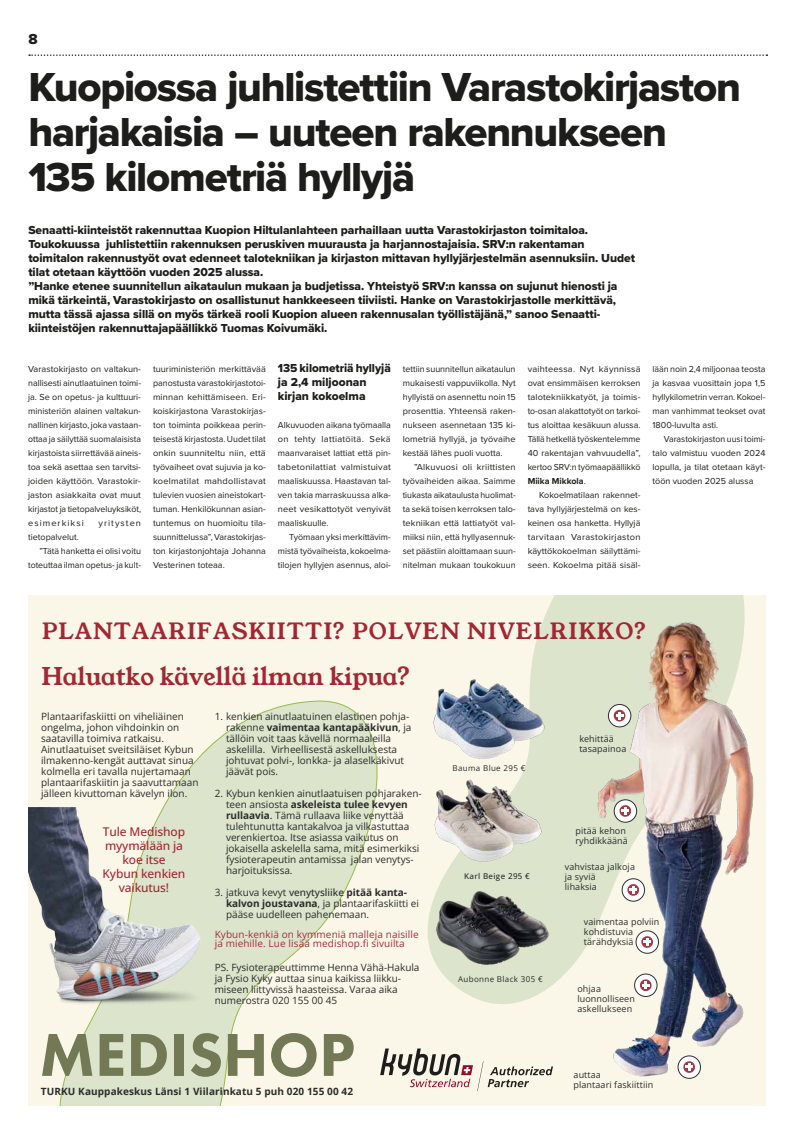
<style>
.page{position:relative;width:794px;height:1134px;background:#fff}
.page>*{position:absolute;margin:0;border:0;box-sizing:border-box;transform-origin:0 0}
.t1{font:42px/45px "Proxima Nova Extrabld";letter-spacing:-.03em;color:#1d1d1b}
.t2{font:24px "Young Serif";letter-spacing:-.01em;color:#a22732}
.t3{font:22px "Young Serif";letter-spacing:.045em;color:#a22732}
.t4{font:15px "Proxima Nova Extrabld";color:#1d1d1b}
.t5{font:12px/14px "Proxima Nova Extrabld";letter-spacing:-.005em;color:#1d1d1b}
.t6{font:500 12px/14px "Open Sans";letter-spacing:-.01em;color:#a22732;text-align:center}
.t7{font:10px/11px "Open Sans";color:#292c2c}
.t8{font:10px/9px "Open Sans";letter-spacing:.01em;color:#a22e3d}
.t9{font:700 10px "Open Sans";letter-spacing:.01em;color:#292c2c}
.t10{font:9px/14px "Proxima Nova";color:#1d1d1b;text-align:justify}
.t11{font:9px/10px "Open Sans";letter-spacing:.01em;color:#292c2c}
.t12{font:9px "Proxima Nova";letter-spacing:.11em;color:#1d1d1b}
.t13{font:8px "Open Sans";letter-spacing:.045em;color:#292c2c}
.t14{font:500 8px "Open Sans";letter-spacing:.045em;color:#292c2c}
.s1{font-weight:700}
.s2{font-weight:500}
</style>
<div class="page">
<svg style="left:29px;top:54px;width:738px;height:2px"></svg>
<div style="left:28px;top:596px;width:737px;height:510px;background:#fbf7e8"></div>
<svg style="left:392px;top:1048px;width:140px;height:43px"></svg>
<svg style="left:444px;top:975px;width:88px;height:29px;fill:#dce4cb"></svg>
<svg style="left:59px;top:700px;width:333px;height:406px"></svg>
<img style="left:427px;top:867px;width:105px;height:108px">
<img style="left:28px;top:807px;width:173px;height:198px">
<img style="left:532px;top:596px;width:222px;height:483px">
<img style="left:433px;top:631px;width:146px;height:139px">
<svg style="left:608px;top:704px;width:23px;height:23px"></svg>
<div style="left:608px;top:704px;width:23px;height:23px;border:1px solid #2c2f30;border-radius:50%"></div>
<svg style="left:613px;top:709px;width:13px;height:13px"></svg>
<div style="left:678px;top:1056px;width:22px;height:22px;background:#fff;border-radius:50%"></div>
<div style="left:678px;top:1056px;width:22px;height:22px;border:1px solid #2c2f30;border-radius:50%"></div>
<svg style="left:683px;top:1061px;width:12px;height:12px"></svg>
<div style="left:622px;top:879px;width:22px;height:22px;background:#fff;border-radius:50%"></div>
<div style="left:622px;top:879px;width:22px;height:22px;border:1px solid #2c2f30;border-radius:50%"></div>
<svg style="left:627px;top:884px;width:13px;height:12px"></svg>
<div style="left:636px;top:931px;width:22px;height:22px;background:#fff;border-radius:50%"></div>
<div style="left:636px;top:931px;width:22px;height:22px;border:1px solid #2c2f30;border-radius:50%"></div>
<svg style="left:641px;top:936px;width:12px;height:12px"></svg>
<svg style="left:614px;top:800px;width:22px;height:22px"></svg>
<div style="left:614px;top:800px;width:23px;height:22px;border:1px solid #2c2f30;border-radius:50%"></div>
<svg style="left:618px;top:804px;width:14px;height:13px"></svg>
<svg style="left:634px;top:974px;width:23px;height:22px"></svg>
<div style="left:634px;top:974px;width:23px;height:22px;border:1px solid #2c2f30;border-radius:50%"></div>
<svg style="left:639px;top:978px;width:13px;height:14px"></svg>
<svg style="left:42px;top:1034px;width:50px;height:42px"></svg>
<svg style="left:100px;top:1034px;width:23px;height:42px"></svg>
<svg style="left:131px;top:1034px;width:36px;height:42px"></svg>
<div style="left:174px;top:1034px;width:10px;height:42px;background:#737855"></div>
<svg style="left:191px;top:1033px;width:30px;height:44px"></svg>
<svg style="left:228px;top:1034px;width:36px;height:42px"></svg>
<svg style="left:271px;top:1033px;width:46px;height:44px"></svg>
<svg style="left:324px;top:1034px;width:30px;height:42px"></svg>
<img style="left:433px;top:745px;width:129px;height:122px">
<h3 class="t4" style="left:28px;top:28px;width:11px">8</h3>
<h1 class="t1" style="left:28px;top:64px;width:714px">Kuopiossa juhlistettiin Varastokirjaston harjakaisia – uuteen rakennukseen<br>135 kilometriä hyllyjä</h1>
<p class="t5" style="left:28px;top:223px;width:608px">Senaatti-kiinteistöt rakennuttaa Kuopion Hiltulanlahteen parhaillaan uutta Varastokirjaston toimitaloa.<br>Toukokuussa juhlistettiin rakennuksen peruskiven muurausta ja harjannostajaisia. SRV:n rakentaman toimitalon rakennustyöt ovat edenneet talotekniikan ja kirjaston mittavan hyllyjärjestelmän asennuksiin. Uudet tilat otetaan käyttöön vuoden 2025 alussa.<br>”Hanke etenee suunnitellun aikataulun mukaan ja budjetissa. Yhteistyö SRV:n kanssa on sujunut hienosti ja mikä tärkeintä, Varastokirjasto on osallistunut hankkeeseen tiiviisti. Hanke on Varastokirjastolle merkittävä, mutta tässä ajassa sillä on myös tärkeä rooli Kuopion alueen rakennusalan työllistäjänä,” sanoo Senaatti&shy;kiinteistöjen rakennuttajapäällikkö Tuomas Koivumäki.</p>
<p class="t10" style="left:28px;top:362px;width:114px">Varastokirjasto on valtakun&shy;nallisesti ainutlaatuinen toimi&shy;ja. Se on opetus- ja kulttuuri&shy;ministeriön alainen valtakun&shy;nallinen kirjasto, joka vastaan&shy;ottaa ja säilyttää suomalaisista kirjastoista siirrettävää aineis&shy;toa sekä asettaa sen tarvitsi&shy;joiden käyttöön. Varastokir&shy;jaston asiakkaita ovat muut kirjastot ja tietopalveluyksiköt, esimerkiksi</p>
<p class="t12" style="left:98px;top:516px;width:44px">yritysten</p>
<p class="t10" style="left:28px;top:530px;width:52px">tietopalvelut.</p>
<p class="t10" style="left:39px;top:544px;width:103px">”Tätä hanketta ei olisi voitu</p>
<p class="t10" style="left:28px;top:558px;width:114px">toteuttaa ilman opetus- ja kult-</p>
<p class="t10" style="left:153px;top:362px;width:114px">tuuriministeriön merkittävää panostusta varastokirjastotoi&shy;minnan kehittämiseen. Eri&shy;koiskirjastona Varastokirjas&shy;ton toiminta poikkeaa perin&shy;teisestä kirjastosta. Uudet tilat onkin suunniteltu niin, että työvaiheet ovat sujuvia ja ko&shy;koelmatilat mahdollistavat tulevien vuosien aineistokart&shy;tuman. Henkilökunnan asian&shy;tuntemus on huomioitu tila&shy;suunnittelussa”, Varastokirjas&shy;ton kirjastonjohtaja Johanna Vesterinen toteaa.</p>
<h3 class="t5" style="left:278px;top:361px;width:114px">135 kilometriä hyllyjä ja 2,4 miljoonan kirjan kokoelma</h3>
<p class="t10" style="left:278px;top:418px;width:114px">Alkuvuoden aikana työmaalla on tehty lattiatöitä. Sekä maanvaraiset lattiat että pin&shy;tabetonilattiat valmistuivat maaliskuussa. Haastavan tal&shy;ven takia marraskuussa alka&shy;neet vesikattotyöt venyivät maaliskuulle.</p>
<p class="t10" style="left:278px;top:530px;width:114px;text-indent:11px">Työmaan yksi merkittävim&shy;mistä työvaiheista, kokoelma&shy;tilojen hyllyjen asennus, aloi-</p>
<p class="t10" style="left:403px;top:362px;width:114px">tettiin suunnitellun aikataulun mukaisesti vappuviikolla. Nyt hyllyistä on asennettu noin 15 prosenttia. Yhteensä raken&shy;nukseen asennetaan 135 ki&shy;lometriä hyllyjä, ja työvaihe kestää lähes puoli vuotta.</p>
<p class="t10" style="left:403px;top:460px;width:114px;text-indent:11px">”Alkuvuosi oli kriittisten työvaiheiden aikaa. Saimme tiukasta aikataulusta huolimat&shy;ta sekä toisen kerroksen talo&shy;tekniikan että lattiatyöt val&shy;miiksi niin, että hyllyasennuk&shy;set päästiin aloittamaan suun&shy;nitelman mukaan toukokuun</p>
<p class="t10" style="left:527px;top:362px;width:114px">vaihteessa. Nyt käynnissä ovat ensimmäisen kerroksen talotekniikkatyöt, ja toimis&shy;to-osan alakattotyöt on tarkoi&shy;tus aloittaa kesäkuun alussa.<br>Tällä hetkellä työskentelemme 40 rakentajan vahvuudella”, kertoo SRV:n työmaapäällikkö <span class="s1">Miika Mikkola</span>.</p>
<p class="t10" style="left:527px;top:488px;width:114px;text-indent:11px">Kokoelmatilaan rakennet&shy;tava hyllyjärjestelmä on kes&shy;keinen osa hanketta. Hyllyjä tarvitaan Varastokirjaston käyttökokoelman säilyttämi&shy;seen. Kokoelma pitää sisäl-</p>
<p class="t10" style="left:652px;top:362px;width:114px">lään noin 2,4 miljoonaa teosta ja kasvaa vuosittain jopa 1,5 hyllykilometrin verran. Kokoel&shy;man vanhimmat teokset ovat 1800-luvulta asti.</p>
<p class="t10" style="left:652px;top:432px;width:114px;text-indent:11px">Varastokirjaston uusi toimi&shy;talo valmistuu vuoden 2024 lopulla, ja tilat otetaan käyt&shy;töön vuoden 2025 alussa</p>
<h3 class="t3" style="left:42px;top:618px;width:606px">PLANTAARIFASKIITTI? POLVEN NIVELRIKKO?</h3>
<h2 class="t2" style="left:42px;top:663px;width:370px">Haluatko kävellä ilman kipua?</h2>
<p class="t7" style="left:41px;top:710px;width:159px">Plantaarifaskiitti on viheliäinen ongelma, johon vihdoinkin on saatavilla toimiva ratkaisu.<br>Ainutlaatuiset sveitsiläiset Kybun ilmakenno-kengät auttavat sinua kolmella eri tavalla nujertamaan plantaarifaskiitin ja saavuttamaan jälleen kivuttoman kävelyn ilon.</p>
<p class="t7" style="left:226px;top:710px;width:187px;text-indent:-11px">1. kenkien ainutlaatuinen elastinen pohja&shy;rakenne <span class="s1">vaimentaa kantapääkivun</span>, ja tällöin voit taas kävellä normaaleilla askelilla. Virheellisestä askelluksesta johtuvat polvi-, lonkka- ja alaselkäkivut jäävät pois.</p>
<p class="t7" style="left:226px;top:787px;width:197px;text-indent:-11px">2. Kybun kenkien ainutlaatuisen pohjaraken&shy;teen ansiosta <span class="s1">askeleista tulee kevyen rullaavia</span><span class="s2">.</span> Tämä rullaava liike venyttää tulehtunutta kantakalvoa ja vilkastuttaa verenkiertoa. Itse asiassa vaikutus on jokaisella askelella sama, mitä esimerkiksi fysioterapeutin antamissa jalan venytys&shy;harjoituksissa.</p>
<p class="t7" style="left:226px;top:886px;width:194px;text-indent:-11px">3. jatkuva kevyt <span class="s2">venytysliike</span> <span class="s1">pitää kanta&shy;kalvon joustavana</span>, ja plantaarifaskiitti ei pääse uudelleen pahenemaan.</p>
<p class="t8" style="left:215px;top:929px;width:205px">Kybun-kenkiä on kymmeniä malleja naisille ja miehille. Lue lisää medishop.fi sivuilta</p>
<p class="t7" style="left:215px;top:961px;width:206px">PS. Fysioterapeuttimme Henna Vähä-Hakula ja Fysio Kyky auttaa sinua kaikissa liikku&shy;miseen liittyvissä haasteissa. Varaa aika numerostra 020 155 00 45</p>
<h3 class="t6" style="left:103px;top:824px;width:84px">Tule Medishop myymälään ja koe itse<br>Kybun kenkien vaikutus!</h3>
<p class="t9" style="left:41px;top:1084px;width:314px">TURKU Kauppakeskus Länsi 1 Viilarinkatu 5 puh 020 155 00 42</p>
<p class="t13" style="left:452px;top:763px;width:74px">Bauma Blue 295 €</p>
<p class="t11" style="left:579px;top:734px;width:49px">kehittää tasapainoa</p>
<p class="t14" style="left:464px;top:871px;width:67px">Karl Beige 295 €</p>
<p class="t13" style="left:458px;top:973px;width:86px">Aubonne Black 305 €</p>
<p class="t11" style="left:575px;top:826px;width:54px">pitää kehon ryhdikkäänä</p>
<p class="t11" style="left:565px;top:862px;width:72px">vahvistaa jalkoja ja syviä<br>lihaksia</p>
<p class="t11" style="left:584px;top:916px;width:77px">vaimentaa polviin kohdistuvia tärähdyksiä</p>
<p class="t11" style="left:577px;top:983px;width:59px">ohjaa luonnolliseen askellukseen</p>
<p class="t11" style="left:573px;top:1069px;width:81px">auttaa<br>plantaari faskiittiin</p>
</div>
